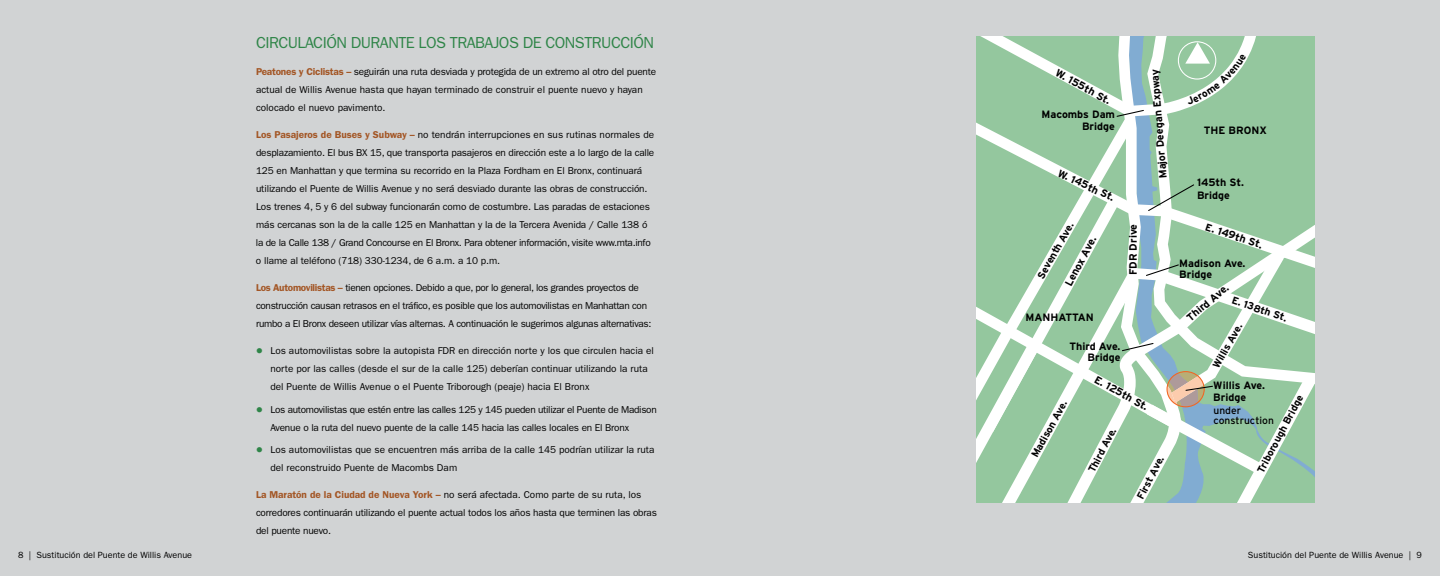
<style>
.page{position:relative;width:1440px;height:576px;background:#fff}
.page>*{position:absolute;margin:0;border:0;box-sizing:border-box;transform-origin:0 0}
.t1{font:16px "Franklin Gothic";letter-spacing:-.03em;color:#2f8548}
.t2{font:700 10.7px "Interstate";color:#000}
.t3{font:700 10.6px/11.7px "Interstate";color:#000}
.t4{font:700 10.3px "Interstate";color:#000}
.t5{font:10.2px/10.6px "Interstate";color:#000}
.t6{font:700 10.2px "Interstate";color:#000}
.t7{font:10px/18px "Franklin Gothic";letter-spacing:-.01em;color:#000}
.t8{font:10px/18px "Franklin Gothic";letter-spacing:-.03em;color:#000}
.t9{font:9px "Franklin Gothic";color:#000}
.s1{font-weight:600;color:#a35625}
.s2{color:#2f8548}
</style>
<div class="page">
<div style="left:0;top:0;width:720px;height:576px;background:#d1d3d4"></div>
<div style="left:720px;top:0;width:720px;height:576px;background:#d1d3d4"></div>
<svg style="left:976px;top:36px;width:338px;height:466px;background:#add2b7"></svg>
<h1 class="t1" style="left:256px;top:33px;width:125px">Circulación durante</h1>
<h1 class="t1" style="left:419px;top:33px;width:41px">los trabaj</h1>
<h1 class="t1" style="left:499px;top:33px;width:76px">os de constr</h1>
<h1 class="t1" style="left:601px;top:33px;width:52px">ucción</h1>
<p class="t7" style="left:256px;top:63px;width:402px"><span class="s1">Peatones y Ciclistas –</span> seguirán una ruta desviada y protegida de un extremo al otro del puente actual de Willis Avenue hasta que hayan terminado de construir el puente nuevo y hayan colocado el nuevo pavimento.</p>
<p class="t7" style="left:256px;top:126px;width:400px"><span class="s1">Los Pasajeros de Buses y Subway –</span> no tendrán interrupciones en sus rutinas normales de desplazamiento. El bus BX 15, que transporta pasajeros en dirección este a lo largo de la calle 125 en Manhattan y que termina su recorrido en la Plaza Fordham en El Bronx, continuará utilizando el Puente de Willis Avenue y no será desviado durante las obras de construcción.<br>Los trenes 4, 5 y 6 del subway funcionarán como de costumbre. Las paradas de estaciones más cercanas son la de la calle 125 en Manhattan y la de la Tercera Avenida / Calle 138 ó la de la Calle 138 / Grand Concourse en El Bronx. Para obtener información, visite www.mta.info o llame al teléfono (718) 330-1234, de 6 a.m. a 10 p.m.</p>
<p class="t8" style="left:256px;top:279px;width:397px"><span class="s1">Los Automovilistas –</span> tienen opciones. Debido a que, por lo general, los grandes proyectos de construcción causan retrasos en el tráfico, es posible que los automovilistas en Manhattan con rumbo a El Bronx deseen utilizar vías alternas. A continuación le sugerimos algunas alternativas:</p>
<p class="t7" style="left:270px;top:342px;width:385px;text-indent:-14px"><span class="s2">●</span> Los automovilistas sobre la autopista FDR en dirección norte y los que circulen hacia el norte por las calles (desde el sur de la calle 125) deberían continuar utilizando la ruta del Puente de Willis Avenue o el Puente Triborough (peaje) hacia El Bronx</p>
<p class="t8" style="left:270px;top:400px;width:388px;text-indent:-14px"><span class="s2">●</span> Los automovilistas que estén entre las calles 125 y 145 pueden utilizar el Puente de Madison<br>Avenue o la ruta del nuevo puente de la calle 145 hacia las calles locales en El Bronx</p>
<p class="t7" style="left:270px;top:441px;width:386px;text-indent:-14px"><span class="s2">●</span> Los automovilistas que se encuentren más arriba de la calle 145 podrían utilizar la ruta del reconstruido Puente de Macombs Dam</p>
<p class="t7" style="left:256px;top:486px;width:402px"><span class="s1">La Maratón de la Ciudad de Nueva York –</span> no será afectada. Como parte de su ruta, los corredores continuarán utilizando el puente actual todos los años hasta que terminen las obras del puente nuevo.</p>
<p class="t2" style="left:1059px;top:67px;width:63px;rotate:28deg">W. 155th St.</p>
<p class="t3" style="left:1042px;top:108px;width:75px;text-align:right">Macombs Dam<br>Bridge</p>
<p class="t3" style="left:1061px;top:167px;width:63px;rotate:25deg">W. 145th St.</p>
<p class="t4" style="left:1035px;top:275px;width:65px;rotate:-61deg">Seventh Ave.</p>
<p class="t2" style="left:1063px;top:283px;width:56px;rotate:-62deg">Lenox Ave.</p>
<p class="t2" style="left:1127px;top:275px;width:53px;rotate:-90deg">FDR Drive</p>
<p class="t3" style="left:1025px;top:311px;width:70px">MANHATTAN</p>
<p class="t3" style="left:1070px;top:340px;width:52px;text-align:right">Third Ave.<br>Bridge</p>
<p class="t2" style="left:1157px;top:179px;width:111px;rotate:-94deg">Major Deegan Expway</p>
<p class="t4" style="left:1029px;top:454px;width:65px;rotate:-61deg">Madison Ave.</p>
<p class="t2" style="left:1098px;top:373px;width:61px;rotate:29deg">E. 125th St.</p>
<p class="t4" style="left:1086px;top:469px;width:50px;rotate:-63deg">Third Ave.</p>
<p class="t4" style="left:1135px;top:496px;width:49px;rotate:-63deg">First Ave.</p>
<p class="t3" style="left:1204px;top:124px;width:65px">THE BRONX</p>
<p class="t3" style="left:1197px;top:176px;width:71px;line-height:12.8px">145th St.<br>Bridge Closed</p>
<p class="t3" style="left:1214px;top:223px;width:54px;rotate:19deg">. 149th St.</p>
<p class="t3" style="left:1179px;top:257px;width:68px">Madison Ave.<br>Bridge</p>
<p class="t2" style="left:1184px;top:314px;width:52px;rotate:-40deg">Third Ave.</p>
<p class="t6" style="left:1234px;top:295px;width:59px;rotate:18deg">E. 138th St.</p>
<p class="t4" style="left:1210px;top:364px;width:51px;rotate:-61deg">Willis Ave.</p>
<p class="t3" style="left:1213px;top:380px;width:53px">Willis Ave.<br>Bridge</p>
<p class="t4" style="left:1255px;top:469px;width:88px;rotate:-62deg">Triborough Bridge</p>
<p class="t5" style="left:1214px;top:405px;width:62px">under construction</p>
<p class="t9" style="left:29px;top:550px;width:165px">| Sustitución del Puente de Willis Avenue</p>
<p class="t9" style="left:1248px;top:550px;width:165px">Sustitución del Puente de Willis Avenue |</p>
</div>
